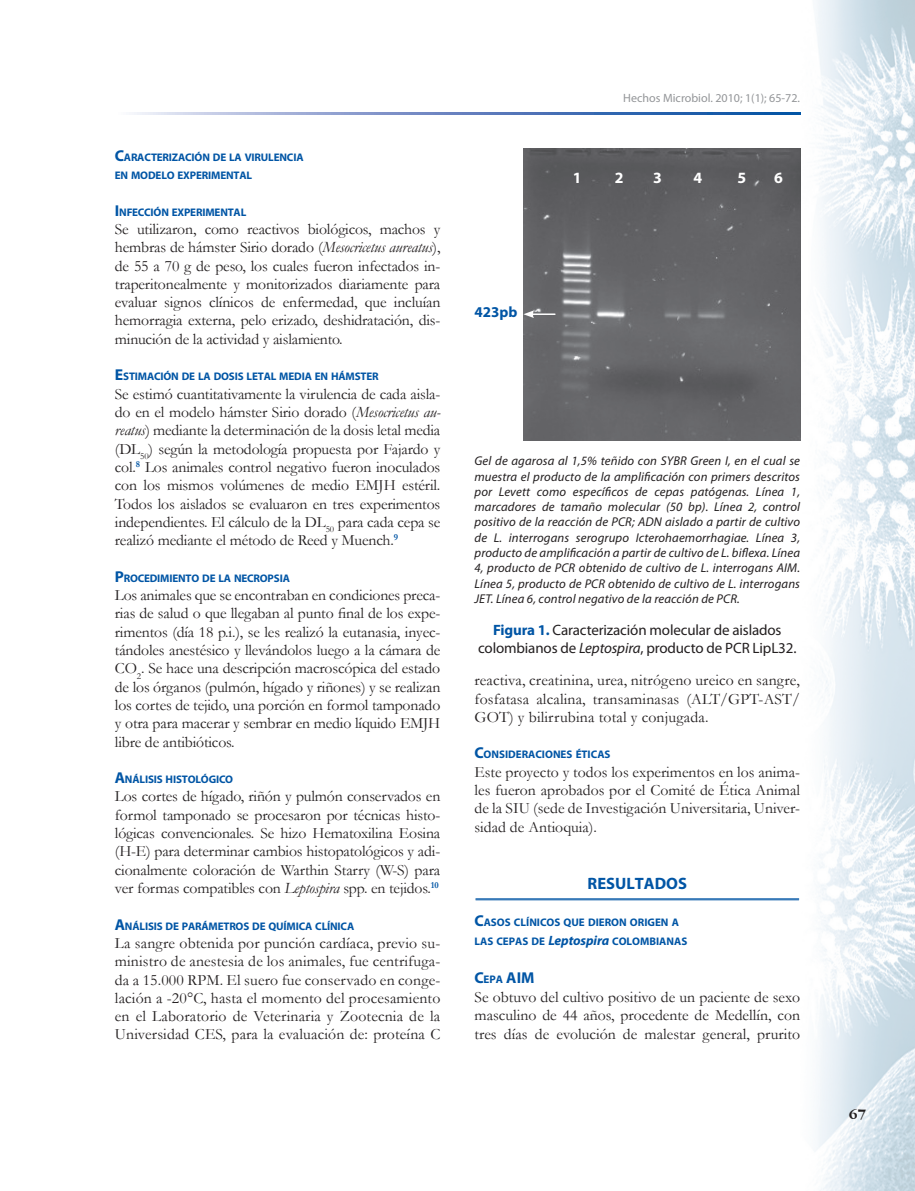
<style>
.page{position:relative;width:915px;height:1191px;background:#fff}
.page>*{position:absolute;margin:0;border:0;box-sizing:border-box;transform-origin:0 0}
.t1{font:700 16.5px "Myriad Pro";color:#0155a5}
.t2{font:15.75px/18.3px "Garamond";letter-spacing:-.01em;color:#231f20;text-align:justify}
.t3{font:700 15.75px "Myriad Pro";color:#0155a5}
.t4{font:700 15.75px "Myriad Pro";color:#fff}
.t5{font:15px/18.6px "Myriad Pro";letter-spacing:-.01em;color:#231f20;text-align:center}
.t6{font:700 15px "Myriad Pro";color:#0155a5}
.t7{font:700 15px "Garamond IT Cby BT";color:#231f20}
.t8{font:italic 12.75px/15.3px "Myriad Pro";letter-spacing:.01em;color:#231f20;text-align:justify}
.t9{font:12px "Myriad Pro";color:#939598}
.t10{font:700 10.95px/18.3px "Myriad Pro";letter-spacing:-.015em;color:#0155a5}
.s1{font-size:15.75px}
.s2{font-style:italic}
.s3{font-weight:700;color:#0155a5}
.s4{font-style:italic;font-size:13.5px}
.s5{font-size:10.95px}
</style>
<div class="page">
<img style="left:799px;top:0;width:115px;height:1191px">
<svg style="left:134px;top:112px;width:666px;height:2px"></svg>
<hr style="left:475px;top:898px;width:323px;height:1px;background:#0155a5">
<hr style="left:475px;top:899px;width:323px;height:1px;background:#0155a5">
<img style="left:523px;top:149px;width:276px;height:292px">
<hr style="left:531px;top:313px;width:23px;height:2px;background:#fff">
<svg style="left:523px;top:310px;width:10px;height:8px"></svg>
<p class="t10" style="left:115px;top:147px;width:190px"><span class="s1">C</span>ARACTERIZACIÓN DE LA VIRULENCIA<br>EN MODELO EXPERIMENTAL</p>
<p class="t10" style="left:115px;top:202px;width:133px"><span class="s1">I</span> NFECCIÓN EXPERIMENTAL</p>
<p class="t2" style="left:115px;top:219px;width:327px">Se utilizaron, como reactivos biológicos, machos y hembras de hámster Sirio dorado (<span class="s2">Mesocricetus aureatus</span>), de 55 a 70 g de peso, los cuales fueron infectados in&shy;traperitonealmente y monitorizados diariamente para evaluar signos clínicos de enfermedad, que incluían hemorragia externa, pelo erizado, deshidratación, dis&shy;minución de la actividad y aislamiento.</p>
<p class="t10" style="left:115px;top:367px;width:265px"><span class="s1">E</span>STIMACIÓN DE LA DOSIS LETAL MEDIA EN HÁMSTER</p>
<p class="t2" style="left:115px;top:384px;width:327px">Se estimó cuantitativamente la virulencia de cada aisla&shy;do en el modelo hámster Sirio dorado (<span class="s2">Mesocricetus au&shy;reatus</span>) mediante la determinación de la dosis letal media (DL<sub>50</sub>) según la metodología propuesta por Fajardo y col.<sup>8</sup> Los animales control negativo fueron inoculados con los mismos volúmenes de medio EMJH estéril.<br>Todos los aislados se evaluaron en tres experimentos independientes. El cálculo de la DL<sub>50</sub> para cada cepa se realizó mediante el método de Reed y Muench.<sup>9</sup></p>
<p class="t10" style="left:115px;top:568px;width:176px"><span class="s1">P</span>ROCEDIMIENTO DE LA NECROPSIA</p>
<p class="t2" style="left:115px;top:585px;width:327px">Los animales que se encontraban en condiciones preca&shy;rias de salud o que llegaban al punto final de los expe&shy;rimentos (día 18 p.i.), se les realizó la eutanasia, inyec&shy;tándoles anestésico y llevándolos luego a la cámara de CO<sub>2</sub>. Se hace una descripción macroscópica del estado de los órganos (pulmón, hígado y riñones) y se realizan los cortes de tejido, una porción en formol tamponado y otra para macerar y sembrar en medio líquido EMJH libre de antibióticos.</p>
<p class="t10" style="left:115px;top:770px;width:120px"><span class="s1">A</span>NÁLISIS HISTOLÓGICO</p>
<p class="t2" style="left:115px;top:787px;width:327px">Los cortes de hígado, riñón y pulmón conservados en formol tamponado se procesaron por técnicas histo&shy;lógicas convencionales. Se hizo Hematoxilina Eosina (H-E) para determinar cambios histopatológicos y adi&shy;cionalmente coloración de Warthin Starry (W-S) para ver formas compatibles con <span class="s2">Leptospira</span> spp. en tejidos.<sup>10</sup></p>
<p class="t10" style="left:115px;top:916px;width:241px"><span class="s1">A</span>NÁLISIS DE PARÁMETROS DE QUÍMICA CLÍNICA</p>
<p class="t2" style="left:115px;top:933px;width:327px">La sangre obtenida por punción cardíaca, previo su&shy;ministro de anestesia de los animales, fue centrifuga&shy;da a 15.000 RPM. El suero fue conservado en conge&shy;lación a -20°C, hasta el momento del procesamiento en el Laboratorio de Veterinaria y Zootecnia de la Universidad CES, para la evaluación de: proteína C</p>
<p class="t9" style="left:623px;top:90px;width:178px">Hechos Microbiol. 2010; 1(1); 65-72.</p>
<p class="t6" style="left:474px;top:302px;width:44px">423PB</p>
<p class="t4" style="left:572px;top:168px;width:10px">1</p>
<p class="t4" style="left:614px;top:168px;width:10px">2</p>
<p class="t4" style="left:653px;top:168px;width:10px">3</p>
<p class="t4" style="left:693px;top:168px;width:10px">4</p>
<p class="t4" style="left:737px;top:168px;width:10px">5</p>
<p class="t4" style="left:773px;top:168px;width:10px">6</p>
<p class="t8" style="left:474px;top:453px;width:327px">Gel de agarosa al 1,5% teñido con SYBR Green I, en el cual se muestra el producto de la amplificación con primers descritos por Levett como específicos de cepas patógenas. Línea 1, marcadores de tamaño molecular (50 bp). Línea 2, control positivo de la reacción de PCR; ADN aislado a partir de cultivo de L. interrogans serogrupo Icterohaemorrhagiae. Línea 3, producto de amplificación a partir de cultivo de L. biflexa. Línea 4, producto de PCR obtenido de cultivo de L. interrogans AIM.<br>Línea 5, producto de PCR obtenido de cultivo de L. interrogans JET. Línea 6, control negativo de la reacción de PCR.</p>
<p class="t5" style="left:478px;top:620px;width:320px"><span class="s3">FIGURA 1.</span> Caracterización molecular de aislados colombianos de <span class="s2">Leptospira</span>, producto de PCR LipL32.</p>
<p class="t2" style="left:474px;top:670px;width:327px">reactiva, creatinina, urea, nitrógeno ureico en sangre, fosfatasa alcalina, transaminasas (ALT/GPT-AST/ GOT) y bilirrubina total y conjugada.</p>
<p class="t10" style="left:474px;top:745px;width:137px"><span class="s1">C</span>ONSIDERACIONES ÉTICAS</p>
<p class="t2" style="left:474px;top:762px;width:327px">Este proyecto y todos los experimentos en los anima&shy;les fueron aprobados por el Comité de Ética Animal de la SIU (sede de Investigación Universitaria, Univer&shy;sidad de Antioquia).</p>
<p class="t1" style="left:587px;top:872px;width:90px">RESULTADOS</p>
<p class="t10" style="left:474px;top:913px;width:214px;line-height:18.8px"><span class="s1">C</span>ASOS CLÍNICOS QUE DIERON ORIGEN A<br>LAS CEPAS DE <span class="s4">Leptospira</span> COLOMBIANAS</p>
<p class="t3" style="left:474px;top:967px;width:42px">C<span class="s5">EPA</span> AIM</p>
<p class="t2" style="left:474px;top:987px;width:327px;line-height:18.8px">Se obtuvo del cultivo positivo de un paciente de sexo masculino de 44 años, procedente de Medellín, con tres días de evolución de malestar general, prurito</p>
<p class="t7" style="left:848px;top:1105px;width:19px">67</p>
</div>
